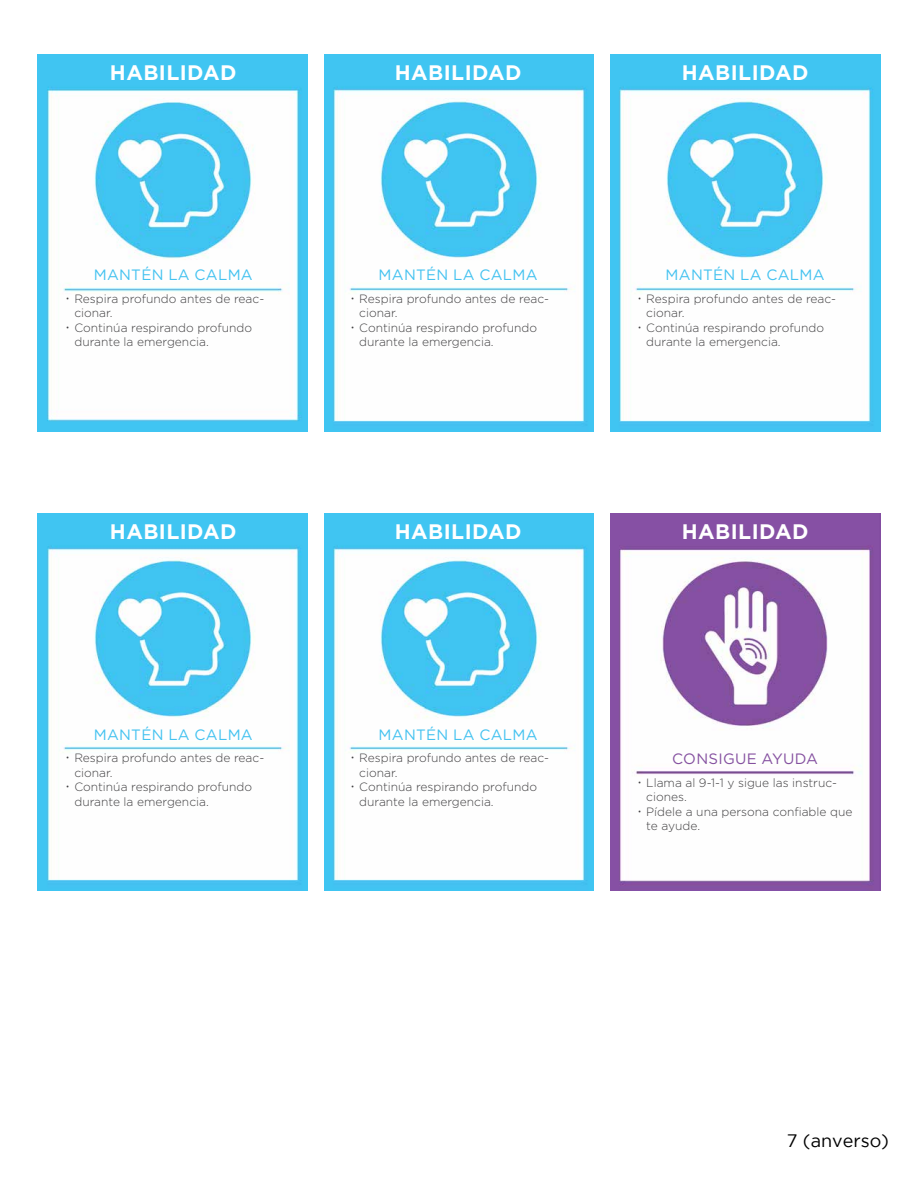
<style>
.page{position:relative;width:918px;height:1188px;background:#fff}
.page>*{position:absolute;margin:0;border:0;box-sizing:border-box;transform-origin:0 0}
.t1{font:700 21px "Gotham Pro";letter-spacing:.02em;color:#fff}
.t2{font:18px "Gotham";color:#000}
.t3{font:15px "Gotham Pro";letter-spacing:.02em;color:#44c2f0}
.t4{font:15px "Gotham Pro";letter-spacing:.02em;color:#8550a0}
.t5{font:300 12px/14.4px "Gotham Pro";color:#414042}
</style>
<div class="page">
<img style="left:38px;top:54px;width:270px;height:378px">
<img style="left:324px;top:54px;width:270px;height:378px">
<img style="left:610px;top:54px;width:270px;height:378px">
<img style="left:38px;top:513px;width:270px;height:378px">
<img style="left:324px;top:513px;width:270px;height:378px">
<img style="left:610px;top:513px;width:270px;height:378px">
<p class="t1" style="left:110px;top:60px;width:128px">HABILIDAD</p>
<p class="t3" style="left:94px;top:266px;width:161px">MANTÉN LA CALMA</p>
<p class="t5" style="left:74px;top:292px;width:191px">Respira profundo antes de reac&shy;cionar.<br>Continúa respirando profundo durante la emergencia.</p>
<p class="t1" style="left:110px;top:520px;width:128px">HABILIDAD</p>
<p class="t3" style="left:94px;top:726px;width:161px">MANTÉN LA CALMA</p>
<p class="t5" style="left:74px;top:751px;width:191px">Respira profundo antes de reac&shy;cionar.<br>Continúa respirando profundo durante la emergencia.</p>
<p class="t1" style="left:395px;top:60px;width:128px">HABILIDAD</p>
<p class="t3" style="left:379px;top:266px;width:161px">MANTÉN LA CALMA</p>
<p class="t5" style="left:359px;top:292px;width:191px">Respira profundo antes de reac&shy;cionar.<br>Continúa respirando profundo durante la emergencia.</p>
<p class="t1" style="left:395px;top:520px;width:128px">HABILIDAD</p>
<p class="t3" style="left:379px;top:726px;width:161px">MANTÉN LA CALMA</p>
<p class="t5" style="left:359px;top:751px;width:191px">Respira profundo antes de reac&shy;cionar.<br>Continúa respirando profundo durante la emergencia.</p>
<p class="t1" style="left:682px;top:60px;width:128px">HABILIDAD</p>
<p class="t3" style="left:666px;top:266px;width:161px">MANTÉN LA CALMA</p>
<p class="t5" style="left:646px;top:292px;width:191px">Respira profundo antes de reac&shy;cionar.<br>Continúa respirando profundo durante la emergencia.</p>
<p class="t1" style="left:682px;top:520px;width:128px">HABILIDAD</p>
<p class="t4" style="left:672px;top:750px;width:147px">CONSIGUE AYUDA</p>
<p class="t5" style="left:646px;top:775px;width:208px">Llama al 9-1-1 y sigue las instruc&shy;ciones.<br>Pídele a una persona confiable que te ayude.</p>
<p class="t2" style="left:787px;top:1131px;width:104px">7 (anverso)</p>
</div>
